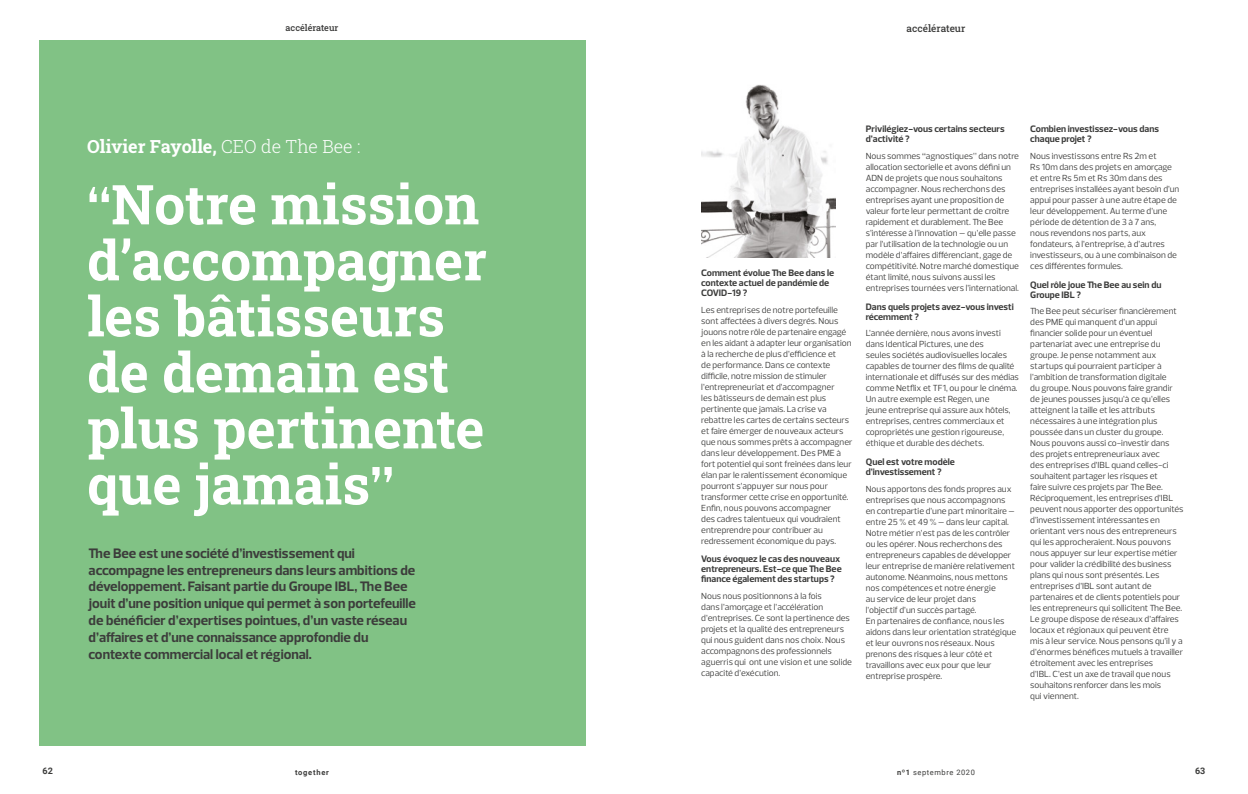
<style>
.page{position:relative;width:1248px;height:794px;background:#fff}
.page>*{position:absolute;margin:0;border:0;box-sizing:border-box;transform-origin:0 0}
.t1{font:55px/56px "Roboto Slab";color:#fff}
.t2{font:18px "Roboto Slab";color:#fff}
.t3{font:700 14px/16.8px "Prelo";color:#3c3c3b}
.t4{font:10px "Roboto Slab";color:#3c3c3b}
.t5{font:700 9.5px/10px "Prelo";color:#3c3c3b}
.t6{font:9px/11px "Prelo";color:#3c3c3b}
.t7{font:9px "Roboto Slab";color:#3c3c3b}
.t8{font:700 9px "Roboto";color:#3c3c3b}
.t9{font:7.5px "Roboto";letter-spacing:.075em;color:#3c3c3b}
.t10{font:700 7.5px "Roboto";letter-spacing:.1em;color:#3c3c3b}
.s1{font-weight:300}
.s2{font-family:"Prelo";font-weight:700}
.s3{font-weight:500}
.s4{font-weight:700}
</style>
<div class="page">
<div style="left:39px;top:41px;width:546px;height:705px;background:#81c285"></div>
<img style="left:701px;top:84px;width:134px;height:173px">
<p class="t7" style="left:285px;top:22px;width:54px">accélérateur</p>
<h2 class="t2" style="left:87px;top:134px;width:275px">Olivier Fayolle, <span class="s1">CEO de The Bee :</span></h2>
<h1 class="t1" style="left:87px;top:175px;width:401px"><span class="s2">“</span>Notre mission d’accompagner les bâtisseurs de demain est plus pertinente que jamais<span class="s2">”</span></h1>
<p class="t3" style="left:89px;top:545px;width:329px">The Bee est une société d’investissement qui accompagne les entrepreneurs dans leurs ambitions de développement. Faisant partie du Groupe IBL, The Bee jouit d’une position unique qui permet à son portefeuille de bénéficier d’expertises pointues, d’un vaste réseau d’affaires et d’une connaissance approfondie du contexte commercial local et régional.</p>
<p class="t4" style="left:906px;top:22px;width:60px">accélérateur</p>
<p class="t5" style="left:701px;top:268px;width:134px">Comment évolue The Bee dans le contexte actuel de pandémie de<br>COVID-19 ?</p>
<p class="t6" style="left:701px;top:304px;width:153px">Les entreprises de notre portefeuille sont affectées à divers degrés. Nous jouons notre rôle de partenaire engagé en les aidant à adapter leur organisation à la recherche de plus d’efficience et<br>de performance. Dans ce contexte difficile, notre mission de stimuler l’entrepreneuriat et d’accompagner<br>les bâtisseurs de demain est plus pertinente que jamais. La crise va rebattre les cartes de certains secteurs et faire émerger de nouveaux acteurs que nous sommes prêts à accompagner dans leur développement. Des PME à fort potentiel qui sont freinées dans leur élan par le ralentissement économique pourront s’appuyer sur nous pour transformer cette crise en opportunité.<br>Enfin, nous pouvons accompagner<br>des cadres talentueux qui voudraient entreprendre pour contribuer au redressement économique du pays.</p>
<p class="t5" style="left:701px;top:554px;width:142px">Vous évoquez le cas des nouveaux entrepreneurs. Est-ce que The Bee finance également des startups ?</p>
<p class="t6" style="left:701px;top:590px;width:152px">Nous nous positionnons à la fois<br>dans l’amorçage et l’accélération d’entreprises. Ce sont la pertinence des projets et la qualité des entrepreneurs qui nous guident dans nos choix. Nous accompagnons des professionnels aguerris qui ont une vision et une solide capacité d’exécution.</p>
<p class="t5" style="left:865px;top:124px;width:140px">Privilégiez-vous certains secteurs d’activité ?</p>
<p class="t6" style="left:865px;top:151px;width:155px">Nous sommes <span class="s3">“</span>agnostiques” dans notre allocation sectorielle et avons défini un ADN de projets que nous souhaitons accompagner. Nous recherchons des entreprises ayant une proposition de valeur forte leur permettant de croître rapidement et durablement. The Bee s’intéresse à l’innovation – qu’elle passe par l’utilisation de la technologie ou un modèle d’affaires différenciant, gage de compétitivité. Notre marché domestique étant limité, nous suivons aussi les entreprises tournées vers l’international.</p>
<p class="t5" style="left:865px;top:301px;width:149px">Dans quels projets avez-vous investi récemment ?</p>
<p class="t6" style="left:865px;top:328px;width:155px">L’année dernière, nous avons investi dans Identical Pictures, une des<br>seules sociétés audiovisuelles locales capables de tourner des films de qualité internationale et diffusés sur des médias comme Netflix et TF1, ou pour le cinéma.<br>Un autre exemple est Regen, une<br>jeune entreprise qui assure aux hôtels, entreprises, centres commerciaux et copropriétés une gestion rigoureuse, éthique et durable des déchets.</p>
<p class="t5" style="left:865px;top:457px;width:91px">Quel est votre modèle d’investissement ?</p>
<p class="t6" style="left:865px;top:483px;width:152px">Nous apportons des fonds propres aux entreprises que nous accompagnons en contrepartie d’une part minoritaire – entre 25 % et 49 % – dans leur capital.<br>Notre métier n’est pas de les contrôler ou les opérer. Nous recherchons des entrepreneurs capables de développer leur entreprise de manière relativement autonome. Néanmoins, nous mettons nos compétences et notre énergie<br>au service de leur projet dans<br>l’objectif d’un succès partagé.<br>En partenaires de confiance, nous les aidons dans leur orientation stratégique et leur ouvrons nos réseaux. Nous prenons des risques à leur côté et travaillons avec eux pour que leur entreprise prospère.</p>
<p class="t5" style="left:1030px;top:124px;width:130px">Combien investissez-vous dans chaque projet ?</p>
<p class="t6" style="left:1030px;top:151px;width:150px">Nous investissons entre Rs 2m et<br>Rs 10m dans des projets en amorçage et entre Rs 5m et Rs 30m dans des entreprises installées ayant besoin d’un appui pour passer à une autre étape de leur développement. Au terme d’une période de détention de 3 à 7 ans,<br>nous revendons nos parts, aux fondateurs, à l’entreprise, à d’autres investisseurs, ou à une combinaison de ces différentes formules.</p>
<p class="t5" style="left:1030px;top:279px;width:133px">Quel rôle joue The Bee au sein du<br>Groupe IBL ?</p>
<p class="t6" style="left:1030px;top:306px;width:155px">The Bee peut sécuriser financièrement des PME qui manquent d’un appui financier solide pour un éventuel partenariat avec une entreprise du groupe. Je pense notamment aux startups qui pourraient participer à l’ambition de transformation digitale<br>du groupe. Nous pouvons faire grandir de jeunes pousses jusqu’à ce qu’elles atteignent la taille et les attributs nécessaires à une intégration plus poussée dans un cluster du groupe.<br>Nous pouvons aussi co-investir dans des projets entrepreneuriaux avec<br>des entreprises d’IBL quand celles-ci souhaitent partager les risques et<br>faire suivre ces projets par The Bee.<br>Réciproquement, les entreprises d’IBL peuvent nous apporter des opportunités d’investissement intéressantes en orientant vers nous des entrepreneurs qui les approcheraient. Nous pouvons nous appuyer sur leur expertise métier pour valider la crédibilité des business plans qui nous sont présentés. Les entreprises d’IBL sont autant de partenaires et de clients potentiels pour les entrepreneurs qui sollicitent The Bee.<br>Le groupe dispose de réseaux d’affaires locaux et régionaux qui peuvent être mis à leur service. Nous pensons qu’il y a d’énormes bénéfices mutuels à travailler étroitement avec les entreprises<br>d’IBL. C’est un axe de travail que nous souhaitons renforcer dans les mois<br>qui viennent.</p>
<p class="t8" style="left:43px;top:764px;width:12px">62</p>
<p class="t10" style="left:295px;top:767px;width:35px">together</p>
<p class="t9" style="left:897px;top:767px;width:79px"><span class="s4">nº1</span> septembre 2020</p>
<p class="t8" style="left:1194px;top:764px;width:12px">63</p>
</div>
